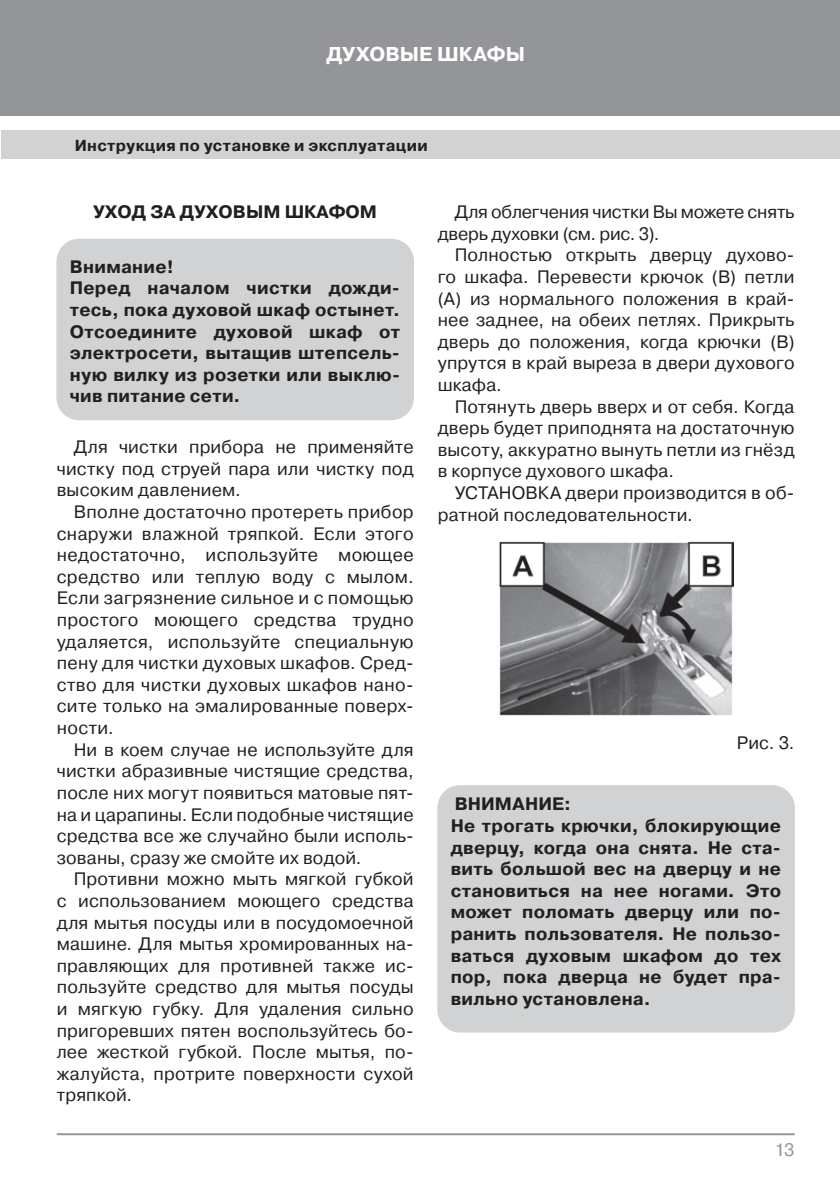
<style>
.page{position:relative;width:840px;height:1191px;background:#fff}
.page>*{position:absolute;margin:0;border:0;box-sizing:border-box;transform-origin:0 0}
.t1{font:700 20px "Pragmatica C";color:#fff}
.t2{font:18px/21.6px "Pragmatica C";letter-spacing:.01em;color:#231f20;text-align:justify}
.t3{font:700 18px/21.6px "Pragmatica C";letter-spacing:.015em;color:#231f20}
.t4{font:18px/21.6px "Pragmatica C";letter-spacing:-.01em;color:#231f20}
.t5{font:18px "Pragmatica C";color:#939598}
.t6{font:700 16px "Pragmatica C";letter-spacing:.02em;color:#231f20}
</style>
<div class="page">
<div style="left:0;top:0;width:839px;height:116px;background:#939598"></div>
<div style="left:1px;top:130px;width:838px;height:29px;background:#d1d2d4"></div>
<hr style="left:57px;top:1133px;width:737px;height:2px;background:#939598">
<div style="left:56px;top:239px;width:358px;height:181px;background:#d1d2d4;border-radius:23px"></div>
<img style="left:499px;top:541px;width:234px;height:174px">
<div style="left:437px;top:785px;width:357px;height:247px;background:#d1d2d4;border-radius:23px"></div>
<p class="t1" style="left:326px;top:43px;width:200px">ДУХОВЫЕ ШКАФЫ</p>
<p class="t6" style="left:75px;top:136px;width:354px">Инструкция по установке и эксплуатации</p>
<p class="t3" style="left:93px;top:201px;width:285px">УХОД ЗА ДУХОВЫМ ШКАФОМ</p>
<p class="t3" style="left:70px;top:256px;width:332px">Внимание!<br>Перед началом чистки дожди&shy;тесь, пока духовой шкаф остынет.<br>Отсоедините духовой шкаф от электросети, вытащив штепсель&shy;ную вилку из розетки или выклю&shy;чив питание сети.</p>
<p class="t2" style="left:57px;top:436px;width:358px;text-indent:17px">Для чистки прибора не применяйте чистку под струей пара или чистку под высоким давлением.</p>
<p class="t2" style="left:57px;top:501px;width:358px;text-indent:17px">Вполне достаточно протереть прибор снаружи влажной тряпкой. Если этого недостаточно, используйте моющее средство или теплую воду с мылом.<br>Если загрязнение сильное и с помощью простого моющего средства трудно удаляется, используйте специальную пену для чистки духовых шкафов. Сред&shy;ство для чистки духовых шкафов нано&shy;сите только на эмалированные поверх&shy;ности.</p>
<p class="t2" style="left:57px;top:739px;width:358px;text-indent:17px">Ни в коем случае не используйте для чистки абразивные чистящие средства, после них могут появиться матовые пят&shy;на и царапины. Если подобные чистящие средства все же случайно были исполь&shy;зованы, сразу же смойте их водой.</p>
<p class="t2" style="left:57px;top:868px;width:358px;text-indent:17px">Противни можно мыть мягкой губкой с использованием моющего средства для мытья посуды или в посудомоечной машине. Для мытья хромированных на&shy;правляющих для противней также ис&shy;пользуйте средство для мытья посуды и мягкую губку. Для удаления сильно пригоревших пятен воспользуйтесь бо&shy;лее жесткой губкой. После мытья, по&shy;жалуйста, протрите поверхности сухой тряпкой.</p>
<p class="t4" style="left:437px;top:201px;width:358px;text-indent:17px">Для облегчения чистки Вы можете снять дверь духовки (см. рис. 3).</p>
<p class="t2" style="left:437px;top:244px;width:358px;text-indent:17px">Полностью открыть дверцу духово&shy;го шкафа. Перевести крючок (В) петли (А) из нормального положения в край&shy;нее заднее, на обеих петлях. Прикрыть дверь до положения, когда крючки (В) упрутся в край выреза в двери духового шкафа.</p>
<p class="t2" style="left:437px;top:396px;width:358px;text-indent:17px">Потянуть дверь вверх и от себя. Когда дверь будет приподнята на достаточную высоту, аккуратно вынуть петли из гнёзд в корпусе духового шкафа.</p>
<p class="t2" style="left:437px;top:482px;width:358px;text-indent:17px">УСТАНОВКА двери производится в об&shy;ратной последовательности.</p>
<p class="t2" style="left:736px;top:731px;width:59px">Рис. 3.</p>
<p class="t3" style="left:450px;top:793px;width:331px">ВНИМАНИЕ:<br>Не трогать крючки, блокирующие дверцу, когда она снята. Не ста&shy;вить большой вес на дверцу и не становиться на нее ногами. Это может поломать дверцу или по&shy;ранить пользователя. Не пользо&shy;ваться духовым шкафом до тех пор, пока дверца не будет пра&shy;вильно установлена.</p>
<p class="t5" style="left:774px;top:1139px;width:22px">13</p>
</div>
